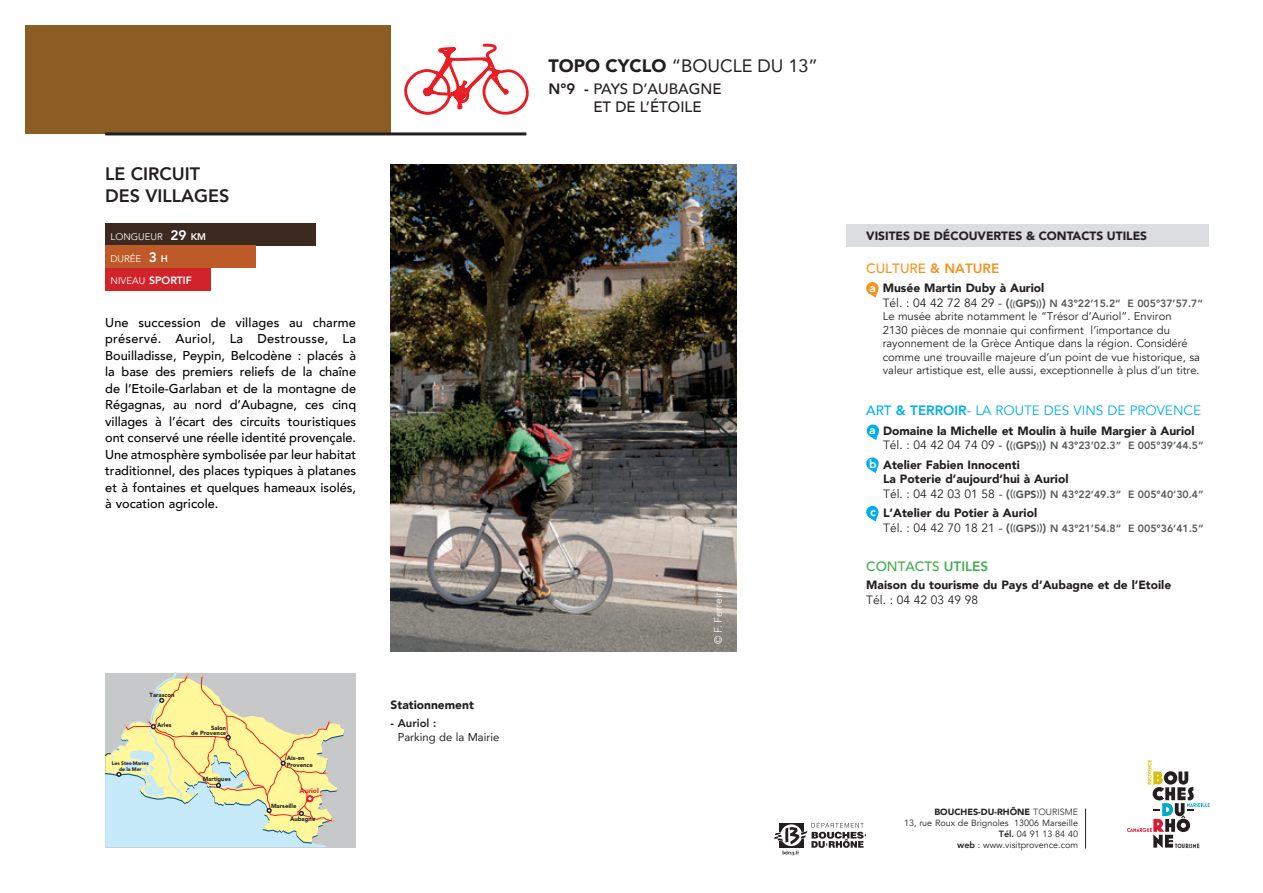
<style>
.page{position:relative;width:1263px;height:893px;background:#fff}
.page>*{position:absolute;margin:0;border:0;box-sizing:border-box;transform-origin:0 0}
.t1{font:18px "Avenir";color:#231f20}
.t2{font:800 18px/21.6px "Avenir";color:#231f20}
.t3{font:500 15px/18px "Avenir";color:#231f20}
.Dossier{font:13.5px "Avenir";color:#00aeef}
.Dossier-2{font:500 13.5px "Avenir";color:#f7931d}
.Dossier-3{font:500 13.5px "Avenir";color:#40ae49}
.t4{font:500 12.75px/16.5px "Avenir";color:#000;text-align:justify}
.Dossier-4{font:900 12px/14.4px "Avenir";color:#231f20}
.t5{font:800 12px "Avenir";color:#fff}
.Dossier-5{font:11.25px/13.5px "Avenir";color:#231f20}
.Dossier-6{font:11.25px/13.5px "Avenir";color:#231f20}
.Dossier-7{font:800 10.5px "Avenir";color:#57585a}
.t6{font:800 10.5px "Avenir";color:#fff}
.t7{font:300 10.5px "Avenir";color:#fff}
.t8{font:9.6px "Avenir";color:#fff}
.t9{font:9px "Avenir";color:#231f20}
.t10{font:900 9px "Avenir";color:#231f20}
.t11{font:900 6.75px "Avenir";color:#ee1d23}
.t12{font:700 6.3px "Mostra One";letter-spacing:.035em;color:#231f20;scale:.9 1}
.t13{font:900 6px/6.8px "Avenir";color:#231f20}
.t14{font:900 5.1px/5.1px "Avenir";letter-spacing:-.01em;color:#231f20;text-align:center}
.s1{font-weight:800;font-size:13.65px}
.s2{font-weight:800}
.s3{font-weight:400;font-size:9.6px}
.s4{font-weight:900}
.s5{font-weight:400;font-size:12px;color:#231f20}
.s6{font-weight:900;font-size:12px}
.s7{font-size:9px}
.s8{font-weight:500}
.s9{font-weight:400}
.s10{font-weight:300}
</style>
<div class="page">
<div style="left:846px;top:224px;width:363px;height:23px;background:#dcdddf"></div>
<div style="left:26px;top:26px;width:365px;height:108px;background:#8b5c23"></div>
<div style="left:105px;top:223px;width:211px;height:23px;background:#3c291f"></div>
<div style="left:105px;top:246px;width:151px;height:22px;background:#bd5a27"></div>
<div style="left:105px;top:268px;width:105px;height:22px;background:#d1232a"></div>
<svg style="left:1127px;top:760px;width:82px;height:88px"></svg>
<div style="left:105px;top:673px;width:250px;height:174px;background:#c7c8ca"></div>
<svg style="left:105px;top:673px;width:239px;height:174px"></svg>
<div style="left:306px;top:795px;width:7px;height:7px;border:2px solid #ee1d23;border-radius:50%"></div>
<hr style="left:1085px;top:808px;width:1px;height:40px;background:#231f20">
<svg style="left:774px;top:822px;width:92px;height:33px"></svg>
<hr style="left:105px;top:132px;width:421px;height:3px;background:#231f20">
<img style="left:390px;top:165px;width:347px;height:487px">
<svg style="left:404px;top:43px;width:125px;height:72px"></svg>
<svg style="left:866px;top:282px;width:13px;height:16px"></svg>
<svg style="left:867px;top:424px;width:12px;height:16px"></svg>
<svg style="left:866px;top:457px;width:13px;height:16px"></svg>
<svg style="left:866px;top:506px;width:13px;height:15px"></svg>
<p class="t2" style="left:105px;top:163px;width:126px">LE CIRCUIT<br>DES VILLAGES</p>
<p class="t8" style="left:111px;top:231px;width:97px">LONGUEUR <span class="s1">29</span> <span class="s2">KM</span></p>
<p class="t8" style="left:110px;top:253px;width:59px">DURÉE <span class="s1">3</span> <span class="s2">H</span></p>
<p class="t6" style="left:111px;top:272px;width:83px"><span class="s3">NIVEAU</span> SPORTIF</p>
<p class="t4" style="left:105px;top:313px;width:252px">Une succession de villages au charme préservé. Auriol, La Destrousse, La Bouilladisse, Peypin, Belcodène : placés à la base des premiers reliefs de la chaîne de l’Etoile-Garlaban et de la montagne de Régagnas, au nord d’Aubagne, ces cinq villages à l’écart des circuits touristiques ont conservé une réelle identité provençale.<br>Une atmosphère symbolisée par leur habitat traditionnel, des places typiques à platanes et à fontaines et quelques hameaux isolés, à vocation agricole.</p>
<p class="t13" style="left:150px;top:691px;width:26px">Tarascon</p>
<p class="t13" style="left:157px;top:722px;width:16px">Arles</p>
<p class="t14" style="left:112px;top:761px;width:38px">Les Stes-Maries de la Mer</p>
<p class="t13" style="left:191px;top:725px;width:37px;line-height:5.1px;text-align:right">Salon<br>de Provence</p>
<p class="t13" style="left:203px;top:775px;width:30px">Martigues</p>
<p class="t13" style="left:287px;top:754px;width:28px">Aix-en<br>Provence</p>
<p class="t11" style="left:299px;top:787px;width:21px">Auriol</p>
<p class="t13" style="left:271px;top:802px;width:27px">Marseille</p>
<p class="t13" style="left:290px;top:815px;width:27px">Aubagne</p>
<p class="Dossier-4" style="left:391px;top:698px;width:85px">Stationnement</p>
<p class="Dossier-6" style="left:398px;top:716px;width:103px;text-indent:-7px"><span class="s2">- Auriol :<br></span>Parking de la Mairie</p>
<p class="t1" style="left:549px;top:51px;width:271px"><span class="s4">TOPO CYCLO</span> “BOUCLE DU 13”</p>
<p class="t3" style="left:593px;top:79px;width:130px;text-indent:-45px"><span class="s2">N°9 -</span> PAYS D’AUBAGNE<br>ET DE L’ÉTOILE</p>
<p class="t7" style="left:712px;top:644px;width:58px;rotate:-90deg">© F. Ferreira</p>
<p class="Dossier-4" style="left:866px;top:229px;width:282px">VISITES DE DÉCOUVERTES &amp; CONTACTS UTILES</p>
<p class="Dossier-2" style="left:866px;top:256px;width:135px">CULTURE <span class="s2">&amp; NATURE</span></p>
<p class="t5" style="left:869px;top:278px;width:8px">a</p>
<p class="Dossier-4" style="left:883px;top:281px;width:163px">Musée Martin Duby à Auriol</p>
<p class="Dossier-7" style="left:883px;top:295px;width:322px"><span class="s5">Tél. : 04 42 72 84 29 -</span> <span class="s6">(</span>(<span class="s7">(</span><span class="s4">GPS</span><span class="s7">)</span>)<span class="s6">)</span> N 43°22’15.2“ E 005°37’57.7“</p>
<p class="Dossier-5" style="left:883px;top:310px;width:319px">Le musée abrite notamment le “Trésor d’Auriol”. Environ<br>2130 pièces de monnaie qui confirment l’importance du rayonnement de la Grèce Antique dans la région. Considéré comme une trouvaille majeure d’un point de vue historique, sa valeur artistique est, elle aussi, exceptionnelle à plus d’un titre.</p>
<p class="Dossier" style="left:866px;top:402px;width:336px"><span class="s8">ART</span> <span class="s2">&amp; TERROIR</span>- LA ROUTE DES VINS DE PROVENCE</p>
<p class="t5" style="left:869px;top:420px;width:8px">a</p>
<p class="Dossier-4" style="left:883px;top:423px;width:313px">Domaine la Michelle et Moulin à huile Margier à Auriol</p>
<p class="Dossier-7" style="left:883px;top:437px;width:322px"><span class="s5">Tél. : 04 42 04 74 09 -</span> <span class="s6">(</span>(<span class="s7">(</span><span class="s4">GPS</span><span class="s7">)</span>)<span class="s6">)</span> N 43°23’02.3“ E 005°39’44.5“</p>
<p class="t5" style="left:869px;top:454px;width:9px">b</p>
<p class="Dossier-4" style="left:883px;top:457px;width:187px">Atelier Fabien Innocenti<br>La Poterie d’aujourd’hui à Auriol</p>
<p class="Dossier-7" style="left:883px;top:486px;width:322px"><span class="s5">Tél. : 04 42 03 01 58 -</span> <span class="s6">(</span>(<span class="s7">(</span><span class="s4">GPS</span><span class="s7">)</span>)<span class="s6">)</span> N 43°22’49.3“ E 005°40’30.4”</p>
<p class="t5" style="left:870px;top:503px;width:7px">c</p>
<p class="Dossier-4" style="left:883px;top:506px;width:156px">L’Atelier du Potier à Auriol</p>
<p class="Dossier-7" style="left:883px;top:520px;width:322px"><span class="s5">Tél. : 04 42 70 18 21 -</span> <span class="s6">(</span>(<span class="s7">(</span><span class="s4">GPS</span><span class="s7">)</span>)<span class="s6">)</span> N 43°21’54.8“ E 005°36’41.5“</p>
<p class="Dossier-3" style="left:866px;top:554px;width:123px">CONTACTS <span class="s2">UTILES</span></p>
<p class="Dossier-4" style="left:866px;top:578px;width:307px">Maison du tourisme du Pays d’Aubagne et de l’Etoile<br><span class="s9">Tél. : 04 42 03 49 98</span></p>
<p class="t10" style="left:934px;top:804px;width:145px">BOUCHES-DU-RHÔNE <span class="s10">TOURISME</span></p>
<p class="t9" style="left:904px;top:817px;width:175px">13, rue Roux de Brignoles 13006 Marseille</p>
<p class="t9" style="left:999px;top:828px;width:81px"><span class="s2">Tél.</span> 04 91 13 84 40</p>
<p class="t9" style="left:957px;top:839px;width:122px"><span class="s2">web</span> : www.visitprovence.com</p>
<p class="t12" style="left:1175px;top:842px;width:29px">TOURISME</p>
</div>
